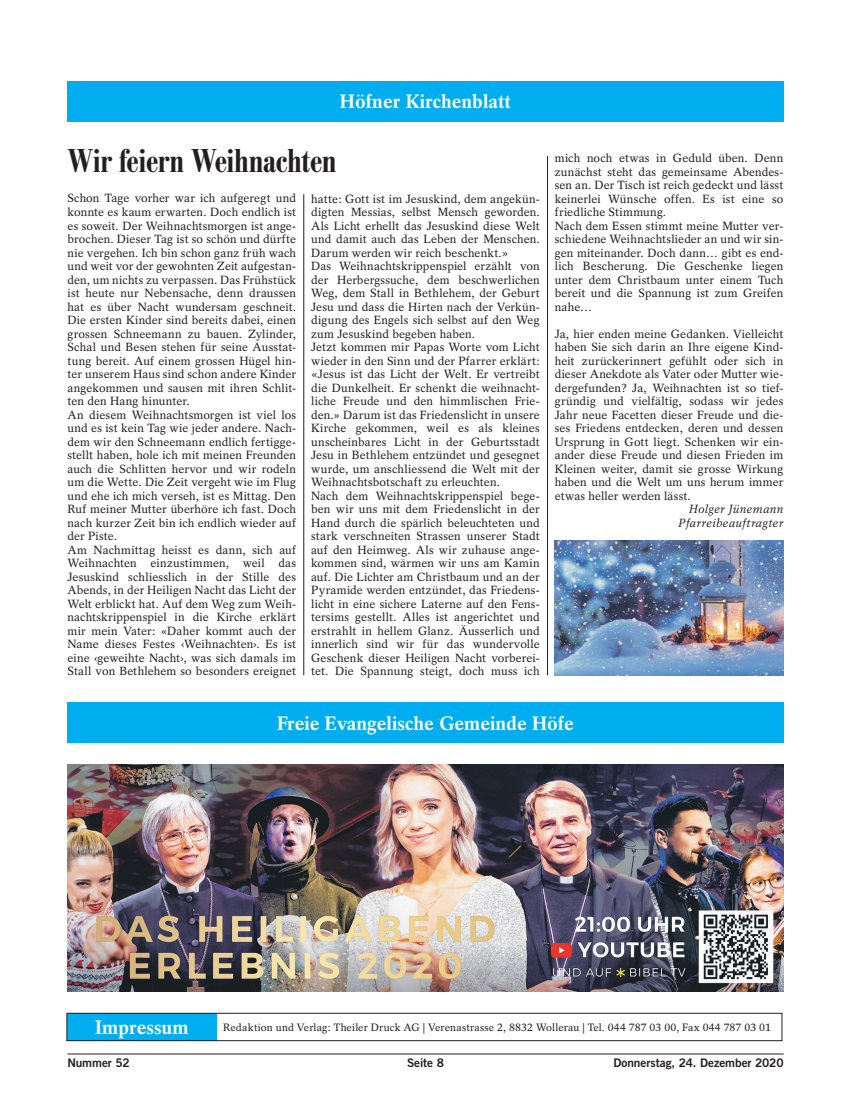
<style>
.page{position:relative;width:851px;height:1117px;background:#fff}
.page>*{position:absolute;margin:0;border:0;box-sizing:border-box;transform-origin:0 0}
.t1{font:500 condensed 32.5px "Bodoni BE";color:#231f20}
.t2{font:700 19.38px "Rotation";color:#fff}
.t3{font:11.88px/13.5px "Rotation";letter-spacing:.01em;color:#231f20}
.t4{font:11.88px "Trade Gothic Bold Two";color:#231f20}
.t5{font:italic 11.88px/13.5px "Rotation";letter-spacing:.02em;color:#231f20;text-align:right}
.t6{font:10.62px "Rotation";letter-spacing:.01em;color:#231f20}
</style>
<div class="page">
<hr style="left:67px;top:1053px;width:716px;height:1px;background:#231f20">
<div style="left:67px;top:81px;width:716px;height:40px;background:#00aeef"></div>
<div style="left:67px;top:1012px;width:149px;height:28px;background:#00aeef"></div>
<div style="left:67px;top:1012px;width:715px;height:28px;border:1px solid #231f20"></div>
<div style="left:67px;top:702px;width:716px;height:40px;background:#00aeef"></div>
<hr style="left:303px;top:194px;width:1px;height:481px;background:#231f20">
<hr style="left:547px;top:156px;width:1px;height:519px;background:#231f20">
<img style="left:67px;top:764px;width:716px;height:227px">
<img style="left:554px;top:540px;width:229px;height:135px">
<h2 class="t2" style="left:340px;top:90px;width:172px">Höfner Kirchenblatt</h2>
<h1 class="t1" style="left:68px;top:143px;width:270px">Wir feiern Weihnachten</h1>
<p class="t3" style="left:67px;top:192px;width:230px">Schon Tage vorher war ich aufgeregt und konnte es kaum erwarten. Doch endlich ist es soweit. Der Weihnachtsmorgen ist ange&shy;brochen. Dieser Tag ist so schön und dürfte nie vergehen. Ich bin schon ganz früh wach und weit vor der gewohnten Zeit aufgestan&shy;den, um nichts zu verpassen. Das Frühstück ist heute nur Nebensache, denn draussen hat es über Nacht wundersam geschneit.<br>Die ersten Kinder sind bereits dabei, einen grossen Schneemann zu bauen. Zylinder, Schal und Besen stehen für seine Ausstat&shy;tung bereit. Auf einem grossen Hügel hin&shy;ter unserem Haus sind schon andere Kinder angekommen und sausen mit ihren Schlit&shy;ten den Hang hinunter.<br>An diesem Weihnachtsmorgen ist viel los und es ist kein Tag wie jeder andere. Nach&shy;dem wir den Schneemann endlich fertigge&shy;stellt haben, hole ich mit meinen Freunden auch die Schlitten hervor und wir rodeln um die Wette. Die Zeit vergeht wie im Flug und ehe ich mich verseh, ist es Mittag. Den Ruf meiner Mutter überhöre ich fast. Doch nach kurzer Zeit bin ich endlich wieder auf der Piste.<br>Am Nachmittag heisst es dann, sich auf Weihnachten einzustimmen, weil das Jesuskind schliesslich in der Stille des Abends, in der Heiligen Nacht das Licht der Welt erblickt hat. Auf dem Weg zum Weih&shy;nachtskrippenspiel in die Kirche erklärt mir mein Vater: «Daher kommt auch der Name dieses Festes ‹Weihnachten›. Es ist eine ‹geweihte Nacht›, was sich damals im Stall von Bethlehem so besonders ereignet</p>
<p class="t3" style="left:311px;top:192px;width:230px">hatte: Gott ist im Jesuskind, dem angekün&shy;digten Messias, selbst Mensch geworden.<br>Als Licht erhellt das Jesuskind diese Welt und damit auch das Leben der Menschen.<br>Darum werden wir reich beschenkt.»<br>Das Weihnachtskrippenspiel erzählt von der Herbergssuche, dem beschwerlichen Weg, dem Stall in Bethlehem, der Geburt Jesu und dass die Hirten nach der Verkün&shy;digung des Engels sich selbst auf den Weg zum Jesuskind begeben haben.<br>Jetzt kommen mir Papas Worte vom Licht wieder in den Sinn und der Pfarrer erklärt: «Jesus ist das Licht der Welt. Er vertreibt die Dunkelheit. Er schenkt die weihnacht&shy;liche Freude und den himmlischen Frie&shy;den.» Darum ist das Friedenslicht in unsere Kirche gekommen, weil es als kleines unscheinbares Licht in der Geburtsstadt Jesu in Bethlehem entzündet und gesegnet wurde, um anschliessend die Welt mit der Weihnachtsbotschaft zu erleuchten.<br>Nach dem Weihnachtskrippenspiel bege&shy;ben wir uns mit dem Friedenslicht in der Hand durch die spärlich beleuchteten und stark verschneiten Strassen unserer Stadt auf den Heimweg. Als wir zuhause ange&shy;kommen sind, wärmen wir uns am Kamin auf. Die Lichter am Christbaum und an der Pyramide werden entzündet, das Friedens&shy;licht in eine sichere Laterne auf den Fens&shy;tersims gestellt. Alles ist angerichtet und erstrahlt in hellem Glanz. Äusserlich und innerlich sind wir für das wundervolle Geschenk dieser Heiligen Nacht vorberei&shy;tet. Die Spannung steigt, doch muss ich</p>
<p class="t3" style="left:554px;top:151px;width:230px">mich noch etwas in Geduld üben. Denn zunächst steht das gemeinsame Abendes&shy;sen an. Der Tisch ist reich gedeckt und lässt keinerlei Wünsche offen. Es ist eine so friedliche Stimmung.<br>Nach dem Essen stimmt meine Mutter ver&shy;schiedene Weihnachtslieder an und wir sin&shy;gen miteinander. Doch dann… gibt es end&shy;lich Bescherung. Die Geschenke liegen unter dem Christbaum unter einem Tuch bereit und die Spannung ist zum Greifen nahe…</p>
<p class="t3" style="left:554px;top:327px;width:230px;text-align:justify">Ja, hier enden meine Gedanken. Vielleicht haben Sie sich darin an Ihre eigene Kind&shy;heit zurückerinnert gefühlt oder sich in dieser Anekdote als Vater oder Mutter wie&shy;dergefunden? Ja, Weihnachten ist so tief&shy;gründig und vielfältig, sodass wir jedes Jahr neue Facetten dieser Freude und die&shy;ses Friedens entdecken, deren und dessen Ursprung in Gott liegt. Schenken wir ein&shy;ander diese Freude und diesen Frieden im Kleinen weiter, damit sie grosse Wirkung haben und die Welt um uns herum immer etwas heller werden lässt.</p>
<p class="t5" style="left:678px;top:502px;width:107px">Holger Jünemann<br>Pfarreibeauftragter</p>
<h2 class="t2" style="left:277px;top:711px;width:298px">Freie Evangelische Gemeinde Höfe</h2>
<h2 class="t2" style="left:95px;top:1015px;width:95px">Impressum</h2>
<p class="t6" style="left:223px;top:1020px;width:549px">Redaktion und Verlag: Theiler Druck AG | Verenastrasse 2, 8832 Wollerau | Tel. 044 787 03 00, Fax 044 787 03 01</p>
<p class="t4" style="left:67px;top:1055px;width:64px">Nummer 52</p>
<p class="t4" style="left:407px;top:1055px;width:38px">Seite 8</p>
<p class="t4" style="left:613px;top:1055px;width:172px">Donnerstag, 24. Dezember 2020</p>
</div>
